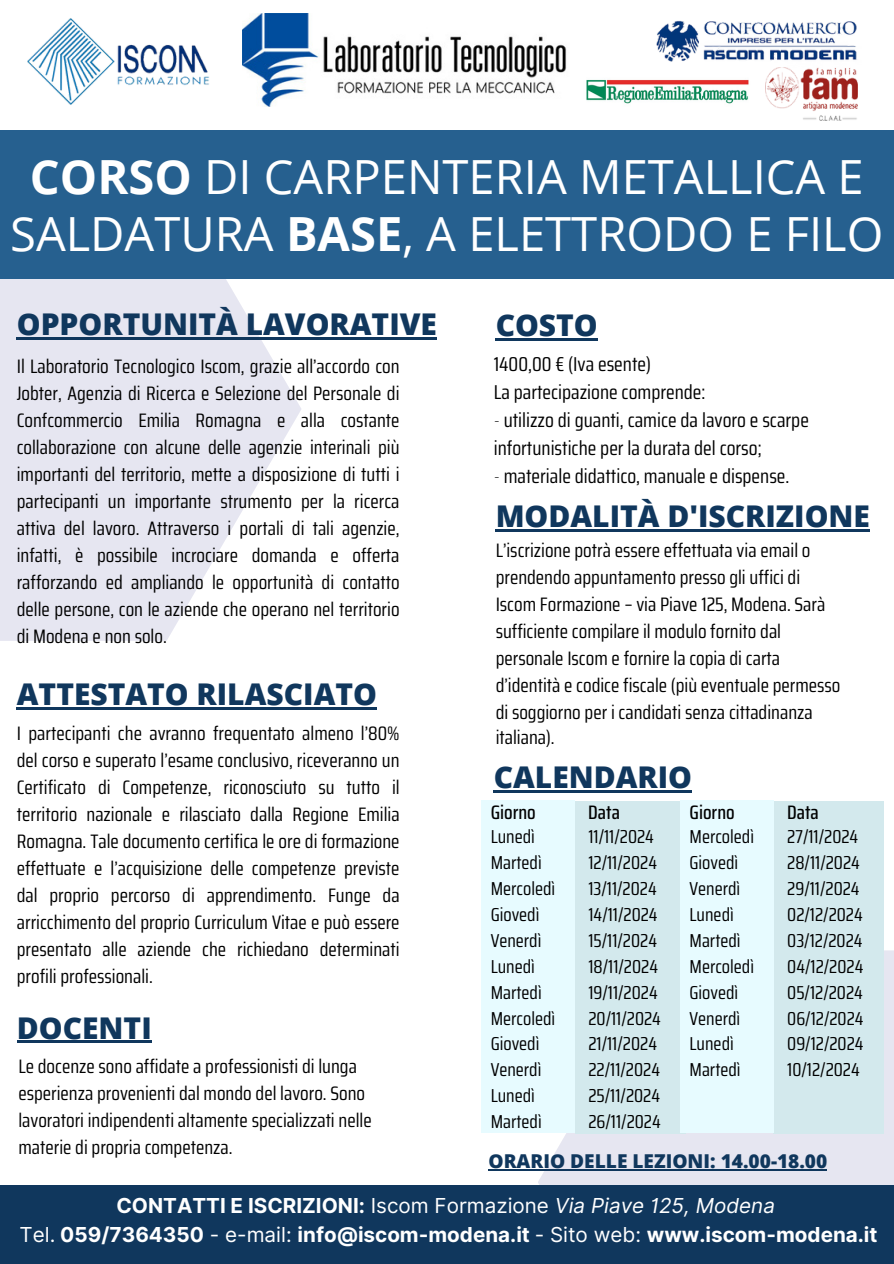
<style>
.page{position:relative;width:894px;height:1264px;background:#fff}
.page>*{position:absolute;margin:0;border:0;box-sizing:border-box;transform-origin:0 0}
.t1{font:47.1px/56.2px "Open Sans";color:#fff;text-align:center}
.t2{font:800 30px "Open Sans";color:#10375d}
.t3{font:700 20.55px "Inter";color:#fff}
.t4{font:20.1px "Saira Condensed";color:#000}
.t5{font:19.5px/27px "Saira Condensed";color:#000;text-align:justify}
.t6{font:500 19.5px "Saira Condensed";color:#000}
.t7{font:800 19.05px "Open Sans";color:#10375d}
.t8{font:18.75px "Saira Condensed";color:#000}
.s1{font-weight:700}
.s2{font-weight:100}
.s3{font-weight:400}
.s4{font-weight:400;font-style:italic}
</style>
<div class="page">
<svg style="left:0;top:278px;width:301px;height:363px;fill:#e6e6f1"></svg>
<svg style="left:537px;top:950px;width:356px;height:235px;background:#e3e4ef"></svg>
<div style="left:574px;top:801px;width:111px;height:332px;background:#d3e9ed"></div>
<div style="left:0;top:130px;width:893px;height:148px;background:#26608f"></div>
<div style="left:0;top:1185px;width:893px;height:78px;background:#10375d"></div>
<img style="left:28px;top:18px;width:181px;height:87px">
<img style="left:242px;top:13px;width:325px;height:93px">
<img style="left:656px;top:20px;width:201px;height:48px">
<img style="left:765px;top:68px;width:92px;height:52px">
<div style="left:481px;top:800px;width:93px;height:332px;background:#e7fbff"></div>
<hr style="left:17px;top:337px;width:420px;height:2px;background:#10375d">
<hr style="left:17px;top:707px;width:360px;height:2px;background:#10375d">
<hr style="left:495px;top:529px;width:374px;height:2px;background:#10375d">
<hr style="left:17px;top:1040px;width:135px;height:3px;background:#10375d">
<hr style="left:495px;top:338px;width:102px;height:3px;background:#10375d">
<hr style="left:493px;top:790px;width:199px;height:2px;background:#10375d">
<img style="left:586px;top:66px;width:178px;height:38px">
<div style="left:773px;top:801px;width:110px;height:332px;background:#d3e9ed"></div>
<div style="left:679px;top:800px;width:94px;height:332px;background:#e7fbff"></div>
<hr style="left:488px;top:1168px;width:339px;height:2px;background:#10375d">
<h2 class="t1" style="left:10px;top:148px;width:874px"><span class="s1">CORSO</span> DI CARPENTERIA METALLICA E<br>SALDATURA <span class="s1">BASE</span>, A ELETTRODO E FILO</h2>
<h2 class="t2" style="left:17px;top:303px;width:421px">OPPORTUNITÀ LAVORATIVE</h2>
<p class="t5" style="left:17px;top:352px;width:384px">Il Laboratorio Tecnologico Iscom, grazie all’accordo con Jobter, Agenzia di Ricerca e Selezione del Personale di Confcommercio Emilia Romagna e alla costante collaborazione con alcune delle agenzie interinali più importanti del territorio, mette a disposizione di tutti i partecipanti un importante strumento per la ricerca attiva del lavoro. Attraverso i portali di tali agenzie, infatti, è possibile incrociare domanda e offerta rafforzando ed ampliando le opportunità di contatto delle persone, con le aziende che operano nel territorio di Modena e non solo.</p>
<p class="t2" style="left:17px;top:673px;width:361px">ATTESTATO RILASCIATO</p>
<p class="t5" style="left:17px;top:719px;width:384px">I partecipanti che avranno frequentato almeno l’80% del corso e superato l’esame conclusivo, riceveranno un Certificato di Competenze, riconosciuto su tutto il territorio nazionale e rilasciato dalla Regione Emilia Romagna. Tale documento certifica le ore di formazione effettuate e l’acquisizione delle competenze previste dal proprio percorso di apprendimento. Funge da arricchimento del proprio Curriculum Vitae e può essere presentato alle aziende che richiedano determinati profili professionali.</p>
<p class="t2" style="left:17px;top:1006px;width:136px">DOCENTI</p>
<p class="t5" style="left:18px;top:1052px;width:355px;text-align:left">Le docenze sono affidate a professionisti di lunga esperienza provenienti dal mondo del lavoro. Sono lavoratori indipendenti altamente specializzati nelle materie di propria competenza.</p>
<p class="t2" style="left:495px;top:304px;width:104px">COSTO</p>
<h2 class="t4" style="left:493px;top:348px;width:159px">1400,00 € (Iva esente)</h2>
<p class="t4" style="left:493px;top:376px;width:213px">La partecipazione comprende:</p>
<h2 class="t4" style="left:493px;top:404px;width:316px"><span class="s2">-</span> utilizzo di guanti, camice da lavoro e scarpe</h2>
<h4 class="t4" style="left:493px;top:432px;width:269px">infortunistiche per la durata del corso;</h4>
<p class="t4" style="left:493px;top:460px;width:297px"><span class="s2">-</span> materiale didattico, manuale e dispense.</p>
<p class="t2" style="left:495px;top:494px;width:376px">MODALITÀ D'ISCRIZIONE</p>
<p class="t5" style="left:495px;top:536px;width:316px">L’iscrizione potrà essere effettuata via email o</p>
<p class="t5" style="left:495px;top:563px;width:306px">prendendo appuntamento presso gli uffici di</p>
<h2 class="t5" style="left:495px;top:590px;width:331px">Iscom Formazione – via Piave 125, Modena. Sarà</h2>
<p class="t5" style="left:495px;top:617px;width:287px">sufficiente compilare il modulo fornito dal</p>
<p class="t5" style="left:495px;top:644px;width:286px">personale Iscom e fornire la copia di carta</p>
<p class="t5" style="left:495px;top:671px;width:346px">d’identità e codice fiscale (più eventuale permesso</p>
<p class="t5" style="left:495px;top:698px;width:318px">di soggiorno per i candidati senza cittadinanza</p>
<p class="t5" style="left:495px;top:723px;width:61px">italiana).</p>
<p class="t2" style="left:493px;top:756px;width:200px">CALENDARIO</p>
<p class="t6" style="left:490px;top:796px;width:46px">Giorno</p>
<p class="t6" style="left:588px;top:796px;width:33px">Data</p>
<p class="t8" style="left:490px;top:822px;width:46px">Lunedì</p>
<p class="t8" style="left:490px;top:848px;width:53px">Martedì</p>
<p class="t8" style="left:490px;top:873px;width:66px">Mercoledì</p>
<p class="t8" style="left:490px;top:899px;width:50px">Giovedì</p>
<p class="t8" style="left:490px;top:925px;width:52px">Venerdì</p>
<p class="t8" style="left:490px;top:951px;width:46px">Lunedì</p>
<p class="t8" style="left:490px;top:977px;width:53px">Martedì</p>
<p class="t8" style="left:490px;top:1003px;width:66px">Mercoledì</p>
<h4 class="t8" style="left:490px;top:1029px;width:50px">Giovedì</h4>
<p class="t8" style="left:490px;top:1055px;width:52px">Venerdì</p>
<p class="t8" style="left:490px;top:1080px;width:46px">Lunedì</p>
<p class="t8" style="left:490px;top:1106px;width:53px">Martedì</p>
<p class="t8" style="left:588px;top:822px;width:67px">11/11/2024</p>
<p class="t8" style="left:588px;top:848px;width:70px">12/11/2024</p>
<p class="t8" style="left:588px;top:873px;width:70px">13/11/2024</p>
<p class="t8" style="left:588px;top:899px;width:71px">14/11/2024</p>
<p class="t8" style="left:588px;top:925px;width:70px">15/11/2024</p>
<p class="t8" style="left:588px;top:951px;width:71px">18/11/2024</p>
<p class="t8" style="left:588px;top:977px;width:71px">19/11/2024</p>
<p class="t8" style="left:588px;top:1003px;width:74px">20/11/2024</p>
<p class="t8" style="left:588px;top:1029px;width:70px">21/11/2024</p>
<p class="t8" style="left:588px;top:1055px;width:73px">22/11/2024</p>
<p class="t8" style="left:588px;top:1080px;width:73px">25/11/2024</p>
<p class="t8" style="left:588px;top:1106px;width:74px">26/11/2024</p>
<p class="t6" style="left:689px;top:796px;width:46px">Giorno</p>
<p class="t6" style="left:786px;top:796px;width:33px">Data</p>
<p class="t8" style="left:689px;top:822px;width:66px">Mercoledì</p>
<p class="t8" style="left:689px;top:848px;width:50px">Giovedì</p>
<p class="t8" style="left:689px;top:873px;width:52px">Venerdì</p>
<p class="t8" style="left:689px;top:899px;width:46px">Lunedì</p>
<p class="t8" style="left:689px;top:925px;width:53px">Martedì</p>
<p class="t8" style="left:689px;top:951px;width:66px">Mercoledì</p>
<p class="t8" style="left:689px;top:977px;width:50px">Giovedì</p>
<p class="t8" style="left:689px;top:1003px;width:52px">Venerdì</p>
<p class="t8" style="left:689px;top:1029px;width:46px">Lunedì</p>
<p class="t8" style="left:689px;top:1055px;width:53px">Martedì</p>
<p class="t8" style="left:787px;top:822px;width:73px">27/11/2024</p>
<p class="t8" style="left:787px;top:848px;width:74px">28/11/2024</p>
<p class="t8" style="left:787px;top:873px;width:74px">29/11/2024</p>
<p class="t8" style="left:787px;top:899px;width:77px">02/12/2024</p>
<p class="t8" style="left:787px;top:925px;width:77px">03/12/2024</p>
<p class="t8" style="left:787px;top:951px;width:78px">04/12/2024</p>
<p class="t8" style="left:787px;top:977px;width:77px">05/12/2024</p>
<h2 class="t8" style="left:787px;top:1003px;width:78px">06/12/2024</h2>
<p class="t8" style="left:787px;top:1029px;width:78px">09/12/2024</p>
<h3 class="t8" style="left:787px;top:1055px;width:74px">10/12/2024</h3>
<p class="t7" style="left:488px;top:1147px;width:340px">ORARIO DELLE LEZIONI: 14.00-18.00</p>
<p class="t3" style="left:116px;top:1193px;width:660px">CONTATTI E ISCRIZIONI: <span class="s3">Iscom Formazione</span> <span class="s4">Via Piave 125, Modena</span></p>
<h1 class="t3" style="left:20px;top:1221px;width:859px"><span class="s3">Tel.</span> 059/7364350 <span class="s3">- e-mail:</span> info@iscom-modena.it <span class="s3">- Sito web:</span> www.iscom-modena.it</h1>
</div>
